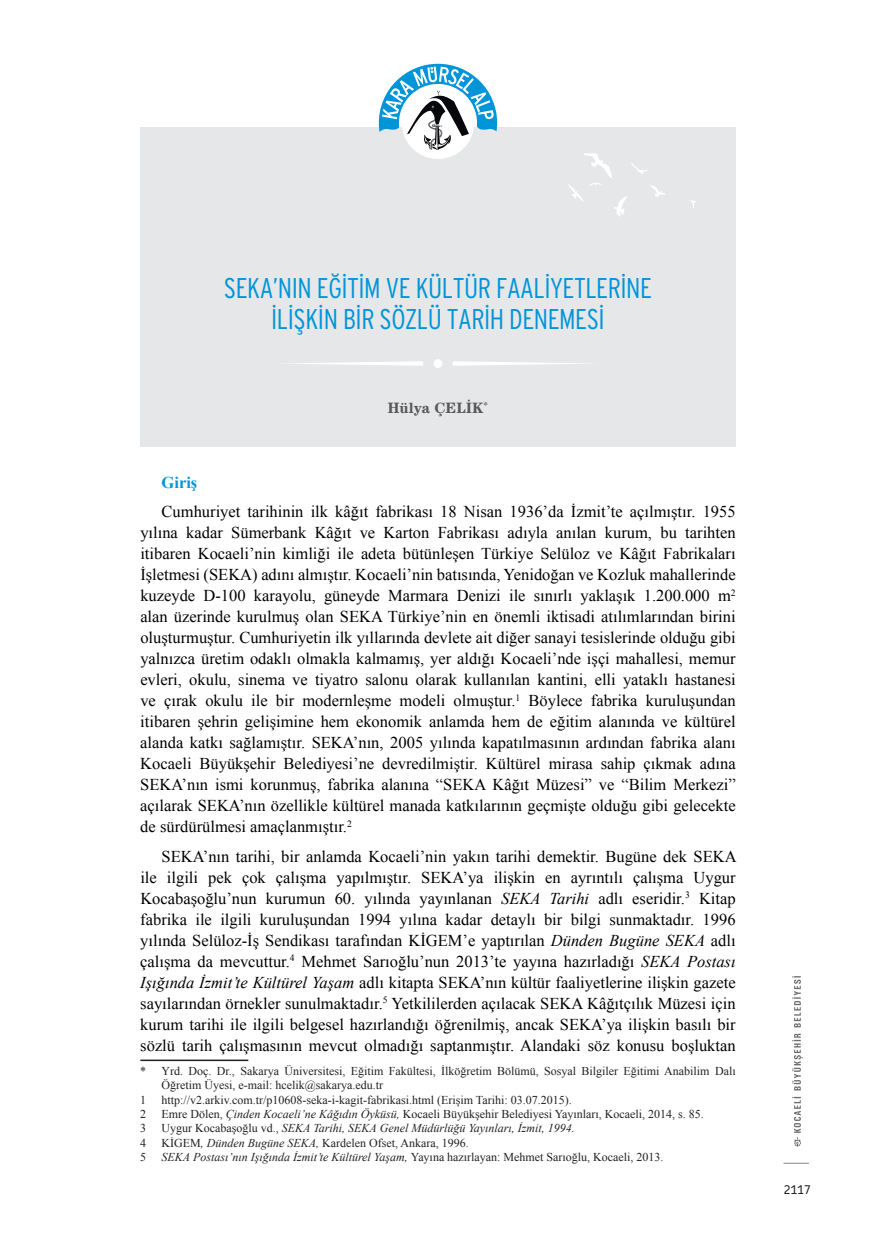
<style>
.page{position:relative;width:876px;height:1259px;background:#fff}
.page>*{position:absolute;margin:0;border:0;box-sizing:border-box;transform-origin:0 0}
.t1{font:25.5px/30.6px "Interstate Con T Light";letter-spacing:-.02em;color:#0095d9;text-align:center}
.t2{font:16.5px/21px "Times New Roman";color:#000001;text-align:justify}
.t3{font:700 16.5px "Times New Roman";color:#0095d9}
.t4{font:700 15px "Century Std";color:#57585a}
.t5{font:12px "Times New Roman";color:#231f20}
.t6{font:italic 12px "Times New Roman";color:#231f20}
.t7{font:500 12px "Chevin";color:#231f20}
.s1{font-style:italic}
.s2{font-style:normal}
</style>
<div class="page">
<svg style="left:792px;top:976px;width:11px;height:170px"></svg>
<svg style="left:783px;top:1163px;width:26px;height:1px"></svg>
<div style="left:140px;top:128px;width:596px;height:319px;background:#e6e7e9"></div>
<div style="left:402px;top:86px;width:72px;height:73px;background:#fff;border-radius:50%"></div>
<svg style="left:379px;top:64px;width:118px;height:86px"></svg>
<svg style="left:691px;top:200px;width:5px;height:8px"></svg>
<svg style="left:568px;top:153px;width:97px;height:63px"></svg>
<div style="left:433px;top:359px;width:9px;height:9px;background:#fff;border-radius:50%"></div>
<svg style="left:290px;top:361px;width:133px;height:5px"></svg>
<svg style="left:453px;top:361px;width:133px;height:5px"></svg>
<hr style="left:140px;top:1059px;width:108px;height:2px;background:#231f20">
<h1 class="t1" style="left:224px;top:274px;width:430px">SEKA’NIN EĞİTİM VE KÜLTÜR FAALİYETLERİNE<br>İLİŞKİN BİR SÖZLÜ TARİH DENEMESİ</h1>
<p class="t4" style="left:388px;top:399px;width:102px">Hülya ÇELİK<sup>*</sup></p>
<p class="t3" style="left:162px;top:470px;width:37px">Giriş</p>
<p class="t2" style="left:140px;top:501px;width:597px;text-indent:21px">Cumhuriyet tarihinin ilk kâğıt fabrikası 18 Nisan 1936’da İzmit’te açılmıştır. 1955 yılına kadar Sümerbank Kâğıt ve Karton Fabrikası adıyla anılan kurum, bu tarihten itibaren Kocaeli’nin kimliği ile adeta bütünleşen Türkiye Selüloz ve Kâğıt Fabrikaları İşletmesi (SEKA) adını almıştır. Kocaeli’nin batısında, Yenidoğan ve Kozluk mahallerinde kuzeyde D-100 karayolu, güneyde Marmara Denizi ile sınırlı yaklaşık 1.200.000 m<sup>2 </sup>alan üzerinde kurulmuş olan SEKA Türkiye’nin en önemli iktisadi atılımlarından birini oluşturmuştur. Cumhuriyetin ilk yıllarında devlete ait diğer sanayi tesislerinde olduğu gibi yalnızca üretim odaklı olmakla kalmamış, yer aldığı Kocaeli’nde işçi mahallesi, memur evleri, okulu, sinema ve tiyatro salonu olarak kullanılan kantini, elli yataklı hastanesi ve çırak okulu ile bir modernleşme modeli olmuştur.<sup>1</sup> Böylece fabrika kuruluşundan itibaren şehrin gelişimine hem ekonomik anlamda hem de eğitim alanında ve kültürel alanda katkı sağlamıştır. SEKA’nın, 2005 yılında kapatılmasının ardından fabrika alanı Kocaeli Büyükşehir Belediyesi’ne devredilmiştir. Kültürel mirasa sahip çıkmak adına SEKA’nın ismi korunmuş, fabrika alanına “SEKA Kâğıt Müzesi” ve “Bilim Merkezi” açılarak SEKA’nın özellikle kültürel manada katkılarının geçmişte olduğu gibi gelecekte de sürdürülmesi amaçlanmıştır.<sup>2</sup></p>
<p class="t2" style="left:140px;top:845px;width:598px;text-indent:21px">SEKA’nın tarihi, bir anlamda Kocaeli’nin yakın tarihi demektir. Bugüne dek SEKA ile ilgili pek çok çalışma yapılmıştır. SEKA’ya ilişkin en ayrıntılı çalışma Uygur Kocabaşoğlu’nun kurumun 60. yılında yayınlanan <span class="s1">SEKA Tarihi</span> adlı eseridir.<sup>3</sup> Kitap fabrika ile ilgili kuruluşundan 1994 yılına kadar detaylı bir bilgi sunmaktadır. 1996 yılında Selüloz-İş Sendikası tarafından KİGEM’e yaptırılan <span class="s1">Dünden Bugüne SEKA</span> adlı çalışma da mevcuttur.<sup>4</sup> Mehmet Sarıoğlu’nun 2013’te yayına hazırladığı <span class="s1">SEKA Postası Işığında İzmit’te Kültürel Yaşam</span> adlı kitapta SEKA’nın kültür faaliyetlerine ilişkin gazete sayılarından örnekler sunulmaktadır.<sup>5</sup> Yetkililerden açılacak SEKA Kâğıtçılık Müzesi için kurum tarihi ile ilgili belgesel hazırlandığı öğrenilmiş, ancak SEKA’ya ilişkin basılı bir sözlü tarih çalışmasının mevcut olmadığı saptanmıştır. Alandaki söz konusu boşluktan</p>
<p class="t5" style="left:140px;top:1062px;width:597px">* Yrd. Doç. Dr., Sakarya Üniversitesi, Eğitim Fakültesi, İlköğretim Bölümü, Sosyal Bilgiler Eğitimi Anabilim Dalı</p>
<p class="t5" style="left:162px;top:1077px;width:223px">Öğretim Üyesi, e-mail: hcelik@sakarya.edu.tr</p>
<p class="t5" style="left:140px;top:1091px;width:7px">1</p>
<p class="t5" style="left:162px;top:1091px;width:412px">http://v2.arkiv.com.tr/p10608-seka-i-kagit-fabrikasi.html (Erişim Tarihi: 03.07.2015).</p>
<p class="t5" style="left:140px;top:1106px;width:7px">2</p>
<p class="t5" style="left:162px;top:1106px;width:544px">Emre Dölen, <span class="s1">Çinden Kocaeli’ne Kâğıdın Öyküsü,</span> Kocaeli Büyükşehir Belediyesi Yayınları, Kocaeli, 2014, s. 85.</p>
<p class="t5" style="left:140px;top:1120px;width:7px">3</p>
<p class="t6" style="left:162px;top:1120px;width:415px"><span class="s2">Uygur Kocabaşoğlu vd.,</span> SEKA Tarihi, SEKA Genel Müdürlüğü Yayınları, İzmit, 1994.</p>
<p class="t5" style="left:140px;top:1134px;width:7px">4</p>
<p class="t5" style="left:162px;top:1134px;width:309px">KİGEM<span class="s1">, Dünden Bugüne SEKA,</span> Kardelen Ofset, Ankara, 1996.</p>
<p class="t5" style="left:140px;top:1149px;width:7px">5</p>
<p class="t6" style="left:162px;top:1149px;width:503px">SEKA Postası’nın Işığında İzmit’te Kültürel Yaşam, <span class="s2">Yayına hazırlayan: Mehmet Sarıoğlu, Kocaeli, 2013.</span></p>
<p class="t7" style="left:784px;top:1182px;width:28px">2117</p>
</div>
